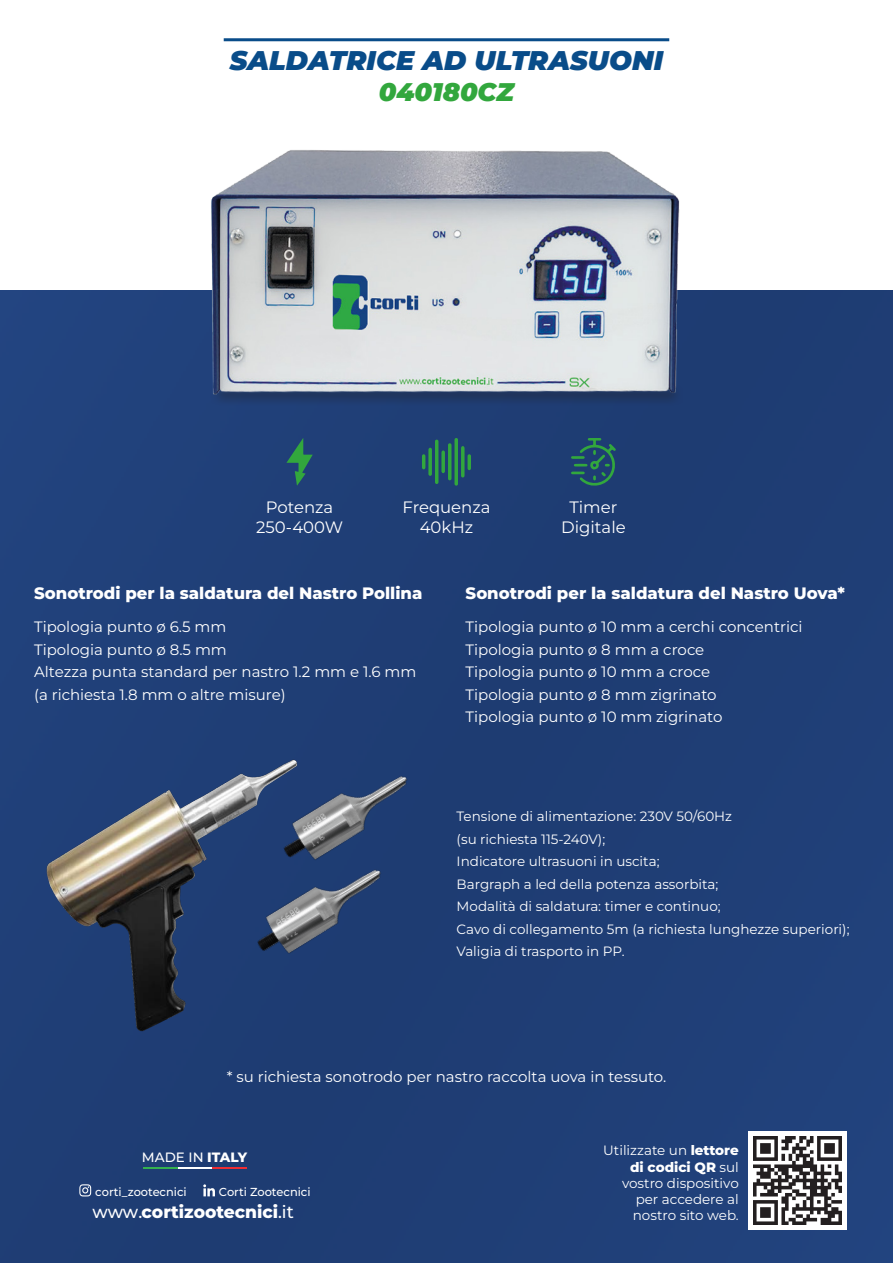
<style>
.page{position:relative;width:893px;height:1263px;background:#fff}
.page>*{position:absolute;margin:0;border:0;box-sizing:border-box;transform-origin:0 0}
.t1{font:italic 900 27px "Montserrat";color:#094c89}
.t2{font:italic 900 25.5px "Montserrat";color:#32a73d}
.t3{font:800 17.4px "Montserrat";color:#fff}
.t4{font:800 16.5px "Montserrat";color:#fff}
.t5{font:100 16.5px "Montserrat";color:#fff}
.t6{font:100 15px "Montserrat";color:#fff}
.t7{font:100 13.5px/16.2px "Montserrat";color:#fff;text-align:right}
.t8{font:500 13.5px "Montserrat";color:#fff}
.t9{font:500 11.55px "Montserrat";color:#fff}
.s1{font-weight:800}
.s2{font-weight:500}
</style>
<div class="page">
<hr style="left:224px;top:38px;width:445px;height:3px;background:#094c89">
<div style="left:0;top:290px;width:893px;height:973px;background:#1f3e75"></div>
<div style="left:748px;top:1132px;width:98px;height:98px;background:#fff"></div>
<img style="left:753px;top:1137px;width:88px;height:88px">
<hr style="left:143px;top:1167px;width:35px;height:2px;background:#35b14f">
<hr style="left:178px;top:1167px;width:35px;height:2px;background:#fff">
<hr style="left:213px;top:1167px;width:34px;height:2px;background:#ee2d33">
<svg style="left:79px;top:1184px;width:12px;height:12px"></svg>
<svg style="left:203px;top:1184px;width:12px;height:12px"></svg>
<img style="left:192px;top:150px;width:509px;height:260px">
<svg style="left:422px;top:438px;width:49px;height:48px;background:#256261"></svg>
<svg style="left:571px;top:438px;width:46px;height:48px;background:#225665"></svg>
<svg style="left:286px;top:438px;width:27px;height:48px"></svg>
<img style="left:34px;top:739px;width:288px;height:332px">
<img style="left:209px;top:832px;width:224px;height:175px">
<img style="left:234px;top:736px;width:225px;height:177px">
<p class="t1" style="left:230px;top:43px;width:435px">SALDATRICE AD ULTRASUONI</p>
<p class="t2" style="left:379px;top:75px;width:137px">040180CZ</p>
<p class="t5" style="left:266px;top:496px;width:69px">Potenza</p>
<p class="t5" style="left:256px;top:516px;width:88px">250-400W</p>
<p class="t5" style="left:402px;top:496px;width:90px">Frequenza</p>
<p class="t5" style="left:420px;top:516px;width:55px">40kHz</p>
<p class="t5" style="left:569px;top:496px;width:49px">Timer</p>
<p class="t5" style="left:561px;top:516px;width:66px">Digitale</p>
<p class="t4" style="left:34px;top:582px;width:390px">Sonotrodi per la saldatura del Nastro Pollina</p>
<p class="t4" style="left:466px;top:582px;width:381px">Sonotrodi per la saldatura del Nastro Uova*</p>
<p class="t6" style="left:466px;top:617px;width:338px">Tipologia punto ø 10 mm a cerchi concentrici</p>
<p class="t6" style="left:466px;top:639px;width:240px">Tipologia punto ø 8 mm a croce</p>
<p class="t6" style="left:466px;top:662px;width:246px">Tipologia punto ø 10 mm a croce</p>
<p class="t6" style="left:466px;top:684px;width:252px">Tipologia punto ø 8 mm zigrinato</p>
<p class="t6" style="left:466px;top:707px;width:258px">Tipologia punto ø 10 mm zigrinato</p>
<p class="t6" style="left:34px;top:617px;width:194px">Tipologia punto ø 6.5 mm</p>
<p class="t6" style="left:34px;top:639px;width:194px">Tipologia punto ø 8.5 mm</p>
<p class="t6" style="left:34px;top:662px;width:384px">Altezza punta standard per nastro 1.2 mm e 1.6 mm</p>
<p class="t6" style="left:34px;top:684px;width:253px">(a richiesta 1.8 mm o altre misure)</p>
<p class="t7" style="left:457px;top:808px;width:277px">Tensione di alimentazione: 230V 50/60Hz</p>
<p class="t7" style="left:457px;top:830px;width:150px">(su richiesta 115-240V);</p>
<p class="t7" style="left:457px;top:853px;width:204px">Indicatore ultrasuoni in uscita;</p>
<p class="t7" style="left:457px;top:875px;width:263px">Bargraph a led della potenza assorbita;</p>
<p class="t7" style="left:457px;top:898px;width:265px">Modalità di saldatura: timer e continuo;</p>
<p class="t7" style="left:457px;top:920px;width:394px">Cavo di collegamento 5m (a richiesta lunghezze superiori);</p>
<p class="t7" style="left:457px;top:943px;width:169px">Valigia di trasporto in PP.</p>
<p class="t6" style="left:227px;top:1066px;width:441px">* su richiesta sonotrodo per nastro raccolta uova in tessuto.</p>
<p class="t8" style="left:142px;top:1148px;width:107px">MADE IN <span class="s1">ITALY</span></p>
<p class="t9" style="left:95px;top:1184px;width:93px">corti_zootecnici</p>
<p class="t9" style="left:219px;top:1184px;width:93px">Corti Zootecnici</p>
<p class="t3" style="left:92px;top:1200px;width:203px"><span class="s2">www.</span>cortizootecnici<span class="s2">.it</span></p>
<p class="t7" style="left:603px;top:1142px;width:137px">Utilizzate un <span class="s1">lettore di codici QR</span> sul vostro dispositivo per accedere al nostro sito web.</p>
</div>
